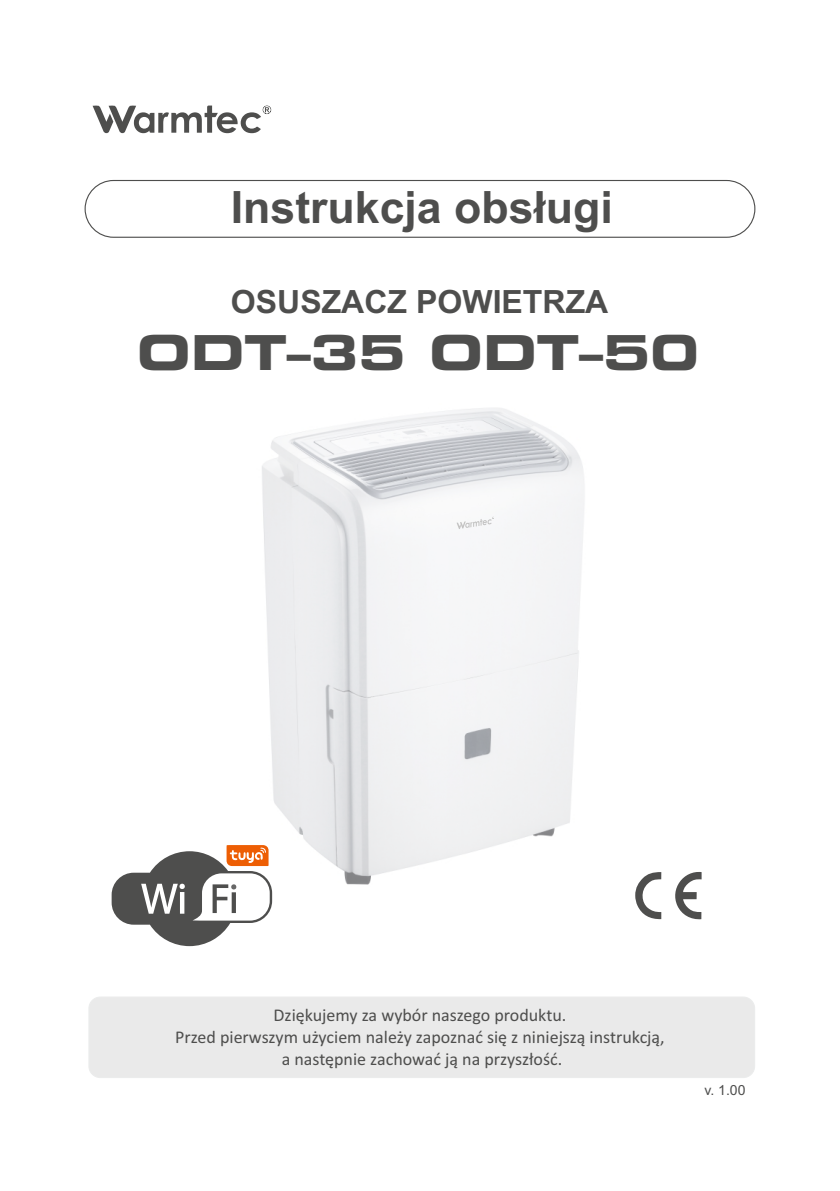
<style>
.page{position:relative;width:840px;height:1191px;background:#fff}
.page>*{position:absolute;margin:0;border:0;box-sizing:border-box;transform-origin:0 0}
.t1{font:48px "Eurostile Bold Extended Two";color:#4e4e4d}
.t2{font:700 44.6px "Arial";color:#4e4e4d}
.t3{font:700 32px "Arial";color:#4e4e4d}
.t4{font:18px "Calibri";color:#4e4e4d}
.t5{font:14px "Arial";color:#4e4e4d}
</style>
<div class="page">
<img style="left:262px;top:408px;width:322px;height:495px">
<svg style="left:456px;top:516px;width:37px;height:13px"></svg>
<svg style="left:92px;top:105px;width:179px;height:29px"></svg>
<svg style="left:675px;top:872px;width:26px;height:48px"></svg>
<svg style="left:635px;top:872px;width:26px;height:47px"></svg>
<div style="left:89px;top:997px;width:665px;height:80px;background:#eaeaea;border-radius:11px"></div>
<div style="left:88px;top:996px;width:666px;height:82px;border:1px solid #ebecec;border-radius:11px"></div>
<div style="left:84px;top:180px;width:671px;height:58px;border:1px solid #4e4e4d;border-radius:28px"></div>
<svg style="left:112px;top:845px;width:160px;height:101px"></svg>
<h2 class="t2" style="left:231px;top:191px;width:383px">Instrukcja obsługi</h2>
<h3 class="t3" style="left:231px;top:289px;width:379px">OSUSZACZ POWIETRZA</h3>
<h1 class="t1" style="left:137px;top:335px;width:562px">ODT–35 ODT–50</h1>
<p class="t4" style="left:273px;top:1007px;width:294px">Dziękujemy za wybór naszego produktu.</p>
<p class="t4" style="left:175px;top:1029px;width:490px">Przed pierwszym użyciem należy zapoznać się z niniejszą instrukcją,</p>
<p class="t4" style="left:281px;top:1051px;width:282px">a następnie zachować ją na przyszłość.</p>
<p class="t5" style="left:704px;top:1084px;width:42px">v. 1.00</p>
</div>
